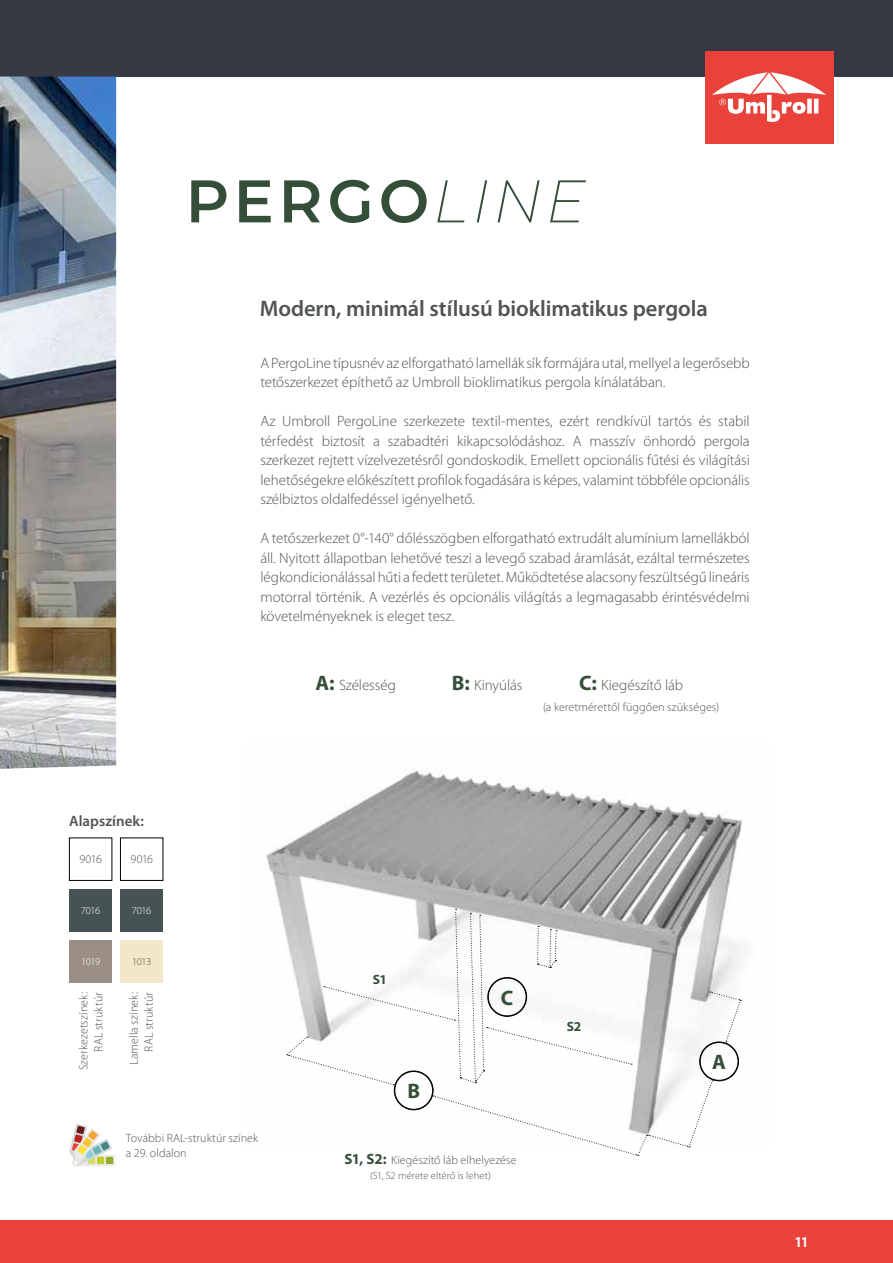
<style>
.page{position:relative;width:893px;height:1263px;background:#fff}
.page>*{position:absolute;margin:0;border:0;box-sizing:border-box;transform-origin:0 0}
.t1{font:600 60px "Montserrat";letter-spacing:.08em;color:#344e3a}
.t2{font:600 22.5px "Myriad Pro";letter-spacing:-.005em;color:#505456}
.t3{font:700 21px "Myriad Pro";color:#364f3a}
.t4{font:300 15px/19.5px "Myriad Pro";letter-spacing:-.005em;color:#505456;text-align:justify}
.t5{font:600 15px "Myriad Pro";color:#505456}
.t6{font:700 condensed 15px "Myriad Pro";color:#fff}
.t7{font:700 13.5px "Myriad Pro";color:#364f3a}
.t8{font:300 12px/15px "Myriad Pro";letter-spacing:.005em;color:#505456;text-align:right}
.t9{font:300 10.5px "Myriad Pro";letter-spacing:.01em;color:#505456}
.t10{font:300 10.5px "Myriad Pro";letter-spacing:-.035em;color:#fff}
.t11{font:300 10.5px "Myriad Pro";color:#525456}
.s1{font-weight:200;font-style:italic}
.s2{font-weight:700;font-size:21px;color:#364f3a}
.s3{font-weight:700;font-size:15px;color:#364f3a}
</style>
<div class="page">
<div style="left:0;top:1220px;width:893px;height:43px;background:#e8423b"></div>
<img style="left:266px;top:768px;width:480px;height:288px">
<div style="left:0;top:0;width:893px;height:77px;background:#363944"></div>
<div style="left:705px;top:51px;width:128px;height:92px;background:#e8423b"></div>
<svg style="left:712px;top:72px;width:114px;height:50px"></svg>
<img style="left:0;top:77px;width:116px;height:692px">
<svg style="left:69px;top:1124px;width:46px;height:43px"></svg>
<div style="left:69px;top:889px;width:43px;height:43px;background:#465355"></div>
<div style="left:69px;top:940px;width:43px;height:43px;background:#9b8f85"></div>
<div style="left:69px;top:838px;width:43px;height:43px;border:1px solid #000"></div>
<div style="left:120px;top:889px;width:43px;height:43px;background:#465355"></div>
<div style="left:120px;top:838px;width:43px;height:43px;border:1px solid #000"></div>
<div style="left:120px;top:940px;width:43px;height:43px;background:#f2e7c8"></div>
<svg style="left:287px;top:909px;width:454px;height:247px"></svg>
<h1 class="t1" style="left:186px;top:161px;width:401px">PERGO<span class="s1">LINE</span></h1>
<h2 class="t2" style="left:260px;top:294px;width:449px">Modern, minimál stílusú bioklimatikus pergola</h2>
<p class="t4" style="left:260px;top:353px;width:491px">A PergoLine típusnév az elforgatható lamellák sík formájára utal, mellyel a legerősebb tetőszerkezet építhető az Umbroll bioklimatikus pergola kínálatában.</p>
<p class="t4" style="left:260px;top:412px;width:491px">Az Umbroll PergoLine szerkezete textil-mentes, ezért rendkívül tartós és stabil térfedést biztosít a szabadtéri kikapcsolódáshoz. A masszív önhordó pergola szerkezet rejtett vízelvezetésről gondoskodik. Emellett opcionális fűtési és világítási lehetőségekre előkészített profilok fogadására is képes, valamint többféle opcionális szélbiztos oldalfedéssel igényelhető.</p>
<p class="t4" style="left:260px;top:529px;width:491px">A tetőszerkezet 0°-140° dőlésszögben elforgatható extrudált alumínium lamellákból áll. Nyitott állapotban lehetővé teszi a levegő szabad áramlását, ezáltal természetes légkondicionálással hűti a fedett területet. Működtetése alacsony feszültségű lineáris motorral történik. A vezérlés és opcionális világítás a legmagasabb érintésvédelmi követelményeknek is eleget tesz.</p>
<p class="t5" style="left:69px;top:811px;width:76px">Alapszínek:</p>
<p class="t8" style="left:80px;top:852px;width:24px">9016</p>
<p class="t8" style="left:131px;top:852px;width:24px">9016</p>
<p class="t10" style="left:81px;top:905px;width:21px">7016</p>
<p class="t10" style="left:132px;top:905px;width:21px">7016</p>
<p class="t10" style="left:81px;top:956px;width:21px">1019</p>
<p class="t8" style="left:76px;top:1070px;width:79px;rotate:-90deg">Szerkezetszínek:<br>RAL struktúr</p>
<p class="t11" style="left:132px;top:956px;width:21px">1013</p>
<p class="t8" style="left:126px;top:1065px;width:74px;rotate:-90deg">Lamella színek:<br>RAL struktúr</p>
<p class="t8" style="left:126px;top:1131px;width:134px;text-align:left">További RAL-struktúr színek a 29. oldalon</p>
<p class="t4" style="left:316px;top:675px;width:82px"><span class="s2">A:</span> Szélesség</p>
<p class="t4" style="left:452px;top:675px;width:72px"><span class="s2">B:</span> Kinyúlás</p>
<p class="t4" style="left:579px;top:675px;width:106px"><span class="s2">C:</span> Kiegészítő láb</p>
<p class="t8" style="left:543px;top:699px;width:178px">(a keretmérettől függően szükséges)</p>
<p class="t7" style="left:373px;top:971px;width:16px">S1</p>
<h3 class="t3" style="left:407px;top:1077px;width:14px">B</h3>
<h3 class="t3" style="left:501px;top:984px;width:14px">C</h3>
<p class="t8" style="left:344px;top:1153px;width:174px"><span class="s3">S1, S2:</span> Kiegészítő láb elhelyezése</p>
<p class="t9" style="left:370px;top:1170px;width:122px">(S1, S2 mérete eltérő is lehet)</p>
<p class="t7" style="left:567px;top:1018px;width:16px">S2</p>
<h3 class="t3" style="left:712px;top:1048px;width:15px">A</h3>
<p class="t6" style="left:795px;top:1233px;width:14px">11</p>
</div>
